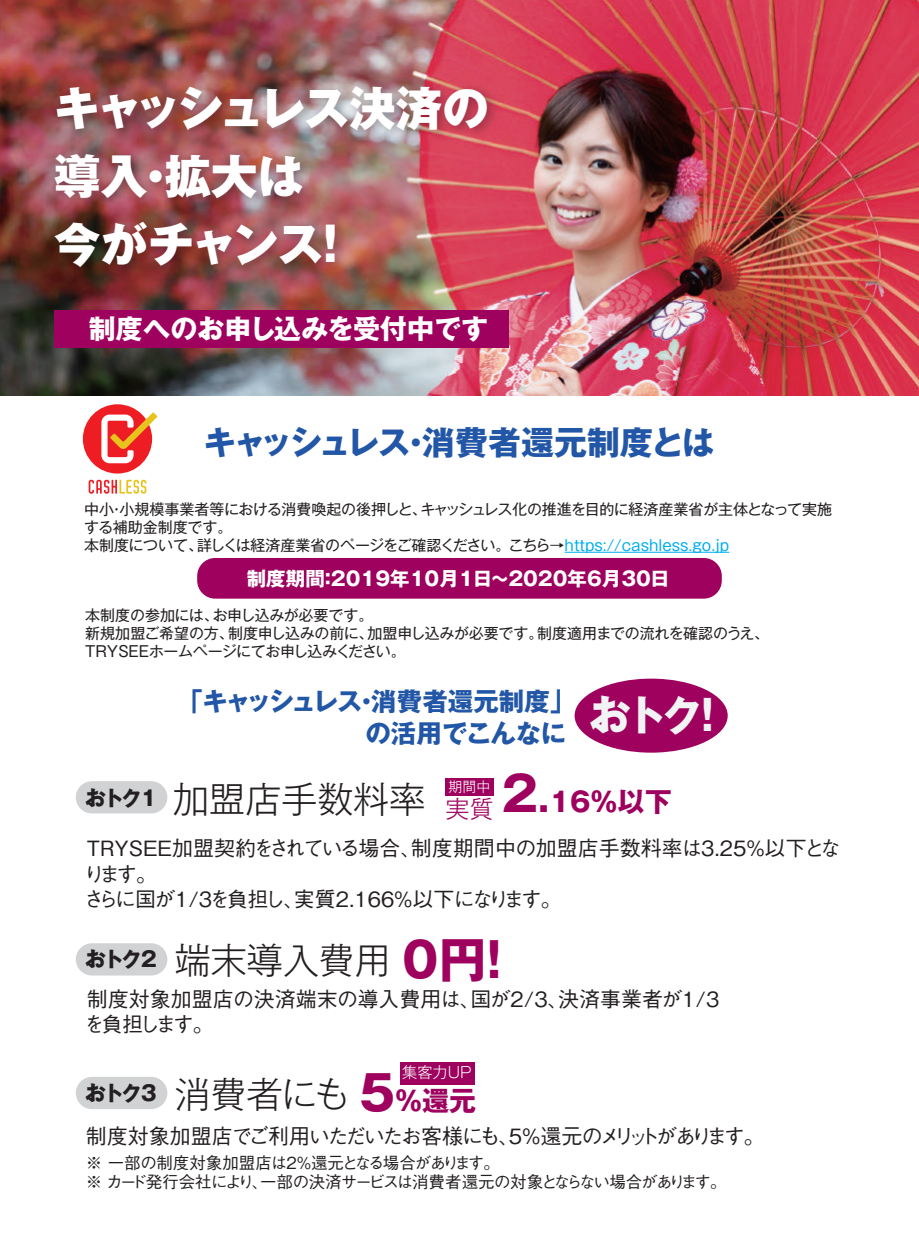
<style>
.page{position:relative;width:919px;height:1238px;background:#fff}
.page>*{position:absolute;margin:0;border:0;box-sizing:border-box;transform-origin:0 0}
.t1{font:800 46.5px/67.8px "Gothic MB101 Pr 5";letter-spacing:-.035em;color:#fff}
.t2{font:300 36px "Gothic MB101 Pr 5";color:#231f20}
.t3{font:700 33px "Gothic MB101 Pr 5";letter-spacing:-.065em;color:#2256a6}
.t4{font:700 27px "Gothic MB101 Pr 5";color:#fff}
.t5{font:700 25.5px/32px "Gothic MB101 Pr 5";letter-spacing:-.02em;color:#2256a6}
.t6{font:500 21px/25.2px "Gothic BBB Pr 5";letter-spacing:-.03em;color:#231f20}
.t7{font:500 21px/25.2px "Gothic BBB Pr 5";color:#231f20}
.t8{font:500 21px "Gothic BBB Pr 5";letter-spacing:-.095em;color:#231f20}
.t9{font:700 19.5px "Gothic MB101 Pr 5";color:#fff}
.t10{font:500 16.5px/19.8px "Gothic BBB Pr 5";letter-spacing:-.065em;color:#231f20}
.t11{font:300 15.15px "Gothic MB101 Pr 5";color:#fff}
.t12{font:15px/18px "Gothic MB101 Pr 5";letter-spacing:-.01em;color:#231f20}
.t13{font:300 13.8px "Gothic MB101 Pr 5";color:#fff}
.s1{color:#00aeef}
.s2{font-weight:700;font-size:48px;color:#9e015e}
.s3{font-weight:700;font-size:37.5px;color:#9e015e}
.s4{font-weight:700;font-size:27px;color:#9e015e}
</style>
<div class="page">
<img style="left:0;top:0;width:918px;height:395px">
<img style="left:44px;top:75px;width:462px;height:219px">
<div style="left:54px;top:310px;width:454px;height:37px;background:#9e015e"></div>
<hr style="left:564px;top:552px;width:165px;height:1px;background:#00aeef">
<div style="left:197px;top:558px;width:524px;height:40px;background:#9e015e;border-radius:18px"></div>
<div style="left:574px;top:678px;width:153px;height:74px;background:#9e015e;border-radius:50%"></div>
<div style="left:76px;top:1076px;width:91px;height:33px;background:#d1d2d4;border-radius:16px"></div>
<div style="left:400px;top:1062px;width:74px;height:23px;background:#9e015e"></div>
<div style="left:76px;top:943px;width:91px;height:32px;background:#d1d2d4;border-radius:16px"></div>
<div style="left:76px;top:781px;width:91px;height:32px;background:#d1d2d4;border-radius:16px"></div>
<div style="left:445px;top:778px;width:48px;height:18px;background:#9e015e"></div>
<div style="left:83px;top:404px;width:69px;height:69px;background:#ee1d23;border-radius:50%"></div>
<svg style="left:101px;top:412px;width:56px;height:51px"></svg>
<svg style="left:89px;top:480px;width:57px;height:13px"></svg>
<h1 class="t1" style="left:54px;top:72px;width:436px">キャッシュレス決済の導入・拡大は<br>今がチャンス！</h1>
<h3 class="t4" style="left:89px;top:306px;width:401px">制度へのお申し込みを受付中です</h3>
<h3 class="t3" style="left:203px;top:415px;width:512px">キャッシュレス・消費者還元制度とは</h3>
<p class="t12" style="left:84px;top:498px;width:749px">中小・小規模事業者等における消費喚起の後押しと、キャッシュレス化の推進を目的に経済産業省が主体となって実施する補助金制度です。<br>本制度について、詳しくは経済産業省のページをご確認ください。こちら→<span class="s1">https://cashless.go.jp</span></p>
<h3 class="t9" style="left:247px;top:562px;width:424px">制度期間：2019年10月1日～2020年6月30日</h3>
<p class="t12" style="left:85px;top:604px;width:685px">本制度の参加には、お申し込みが必要です。<br>新規加盟ご希望の方、制度申し込みの前に、加盟申し込みが必要です。制度適用までの流れを確認のうえ、<br>TRYSEEホームページにてお申し込みください。</p>
<h3 class="t5" style="left:365px;top:683px;width:364px;text-indent:-188px">「キャッシュレス・消費者還元制度」<br>の活用でこんなに <sup>おトク！</sup></h3>
<h2 class="t2" style="left:85px;top:769px;width:588px"><sup>おトク1</sup> 加盟店手数料率 <sub>実質</sub> <span class="s2">2</span><span class="s3">.</span><span class="s4">16%以下</span></h2>
<h3 class="t6" style="left:83px;top:834px;width:759px">TRYSEE加盟契約をされている場合、制度期間中の加盟店手数料率は3.25％以下となります。<br>さらに国が1/3を負担し、実質2.166％以下になります。</h3>
<p class="t13" style="left:448px;top:775px;width:43px">期間中</p>
<h2 class="t2" style="left:85px;top:930px;width:434px"><sup>おトク2</sup> 端末導入費用 <span class="s2">0円！</span></h2>
<h3 class="t7" style="left:84px;top:984px;width:637px">制度対象加盟店の決済端末の導入費用は、国が2/3、決済事業者が1/3を負担します。</h3>
<p class="t11" style="left:402px;top:1059px;width:71px">集客力UP</p>
<h2 class="t2" style="left:85px;top:1064px;width:392px"><sup>おトク3</sup> 消費者にも <span class="s2">5</span><sub>%還元</sub></h2>
<h3 class="t8" style="left:86px;top:1118px;width:680px">制度対象加盟店でご利用いただいたお客様にも、5%還元のメリットがあります。</h3>
<p class="t10" style="left:86px;top:1150px;width:642px">※ 一部の制度対象加盟店は2％還元となる場合があります。<br>※ カード発行会社により、一部の決済サービスは消費者還元の対象とならない場合があります。</p>
</div>
